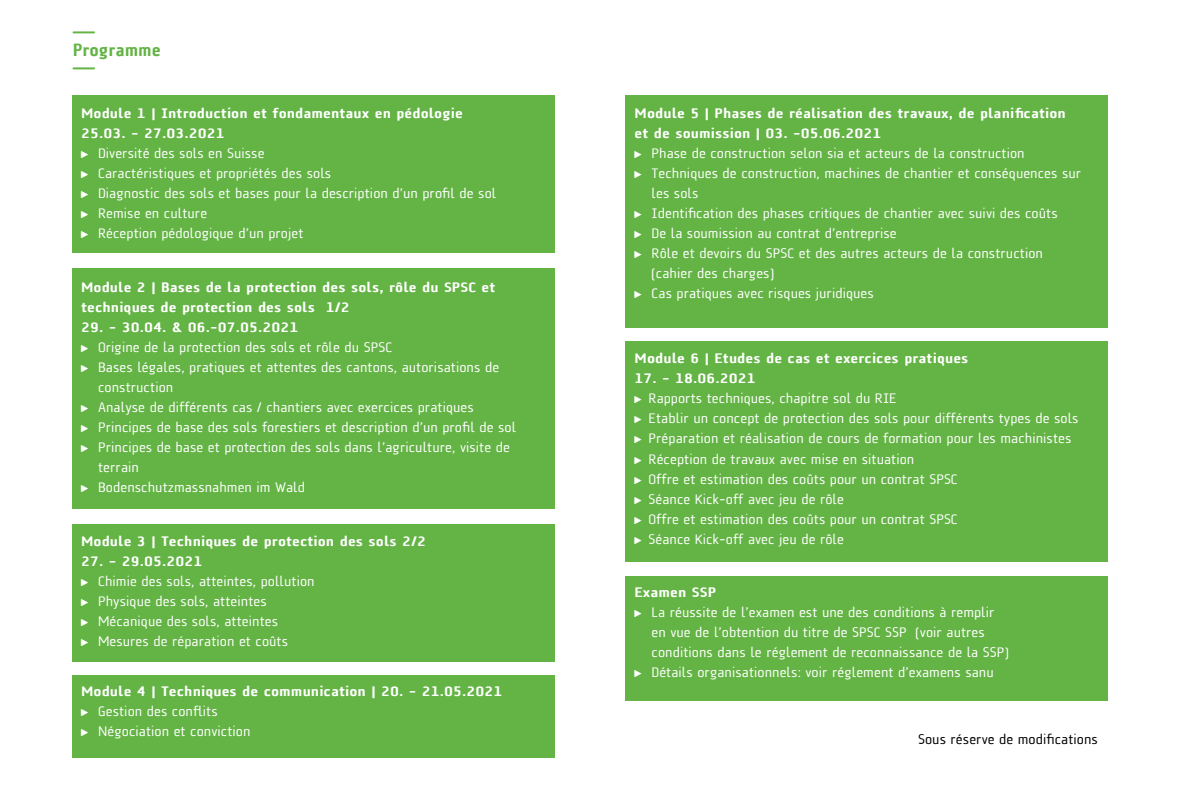
<style>
.page{position:relative;width:1191px;height:808px;background:#fff}
.page>*{position:absolute;margin:0;border:0;box-sizing:border-box;transform-origin:0 0}
.t1{font:300 24px "A Asanu";color:#64b445}
.t2{font:900 18px "A Asanu";letter-spacing:-.01em;color:#64b445}
.t3{font:14px/20px "A Asanu";color:#fff;scale:1.1 1}
.t4{font:900 14px/20px "A Asanu";color:#fff;scale:1.1 1}
.t5{font:14px "A Asanu";color:#000;scale:1.1 1}
</style>
<div class="page">
<div style="left:73px;top:95px;width:481px;height:158px;background:#64b445"></div>
<div style="left:73px;top:268px;width:481px;height:241px;background:#64b445"></div>
<div style="left:73px;top:524px;width:481px;height:138px;background:#64b445"></div>
<div style="left:625px;top:576px;width:482px;height:124px;background:#64b445"></div>
<div style="left:625px;top:342px;width:482px;height:220px;background:#64b445"></div>
<div style="left:625px;top:95px;width:482px;height:232px;background:#64b445"></div>
<div style="left:73px;top:675px;width:481px;height:83px;background:#64b445"></div>
<h1 class="t1" style="left:72px;top:19px;width:25px">—</h1>
<p class="t2" style="left:73px;top:40px;width:90px">Programme</p>
<h1 class="t1" style="left:72px;top:55px;width:25px">—</h1>
<p class="t4" style="left:81px;top:103px;width:348px">Module 1 | Introduction et fondamentaux en pédologie<br>25.03. - 27.03.2021</p>
<p class="t3" style="left:81px;top:143px;width:379px">&gt; Diversité des sols en Suisse<br>&gt; Caractéristiques et propriétés des sols<br>&gt; Diagnostic des sols et bases pour la description d’un profil de sol &gt; Remise en culture<br>&gt; Réception pédologique d’un projet</p>
<p class="t4" style="left:81px;top:277px;width:378px">Module 2 | Bases de la protection des sols, rôle du SPSC et techniques de protection des sols 1/2</p>
<p class="t4" style="left:81px;top:317px;width:199px">29. - 30.04. &amp; 06.-07.05.2021</p>
<p class="t3" style="left:81px;top:337px;width:284px">&gt; Origine de la protection des sols et rôle du SPSC</p>
<p class="t3" style="left:81px;top:357px;width:382px">&gt; Bases légales, pratiques et attentes des cantons, autorisations de</p>
<p class="t3" style="left:98px;top:377px;width:70px">construction</p>
<p class="t3" style="left:81px;top:397px;width:359px">&gt; Analyse de différents cas / chantiers avec exercices pratiques</p>
<p class="t3" style="left:81px;top:417px;width:397px">&gt; Principes de base des sols forestiers et description d’un profil de sol</p>
<p class="t3" style="left:81px;top:437px;width:391px">&gt; Principes de base et protection des sols dans l’agriculture, visite de</p>
<p class="t3" style="left:98px;top:457px;width:39px">terrain</p>
<p class="t3" style="left:81px;top:477px;width:205px">&gt; Bodenschutzmassnahmen im Wald</p>
<p class="t4" style="left:81px;top:531px;width:315px">Module 3 | Techniques de protection des sols 2/2</p>
<p class="t4" style="left:81px;top:551px;width:112px">27. - 29.05.2021</p>
<p class="t3" style="left:81px;top:571px;width:214px">&gt; Chimie des sols, atteintes, pollution &gt; Physique des sols, atteintes<br>&gt; Mécanique des sols, atteintes<br>&gt; Mesures de réparation et coûts</p>
<p class="t4" style="left:81px;top:681px;width:384px">Module 4 | Techniques de communication | 20. - 21.05.2021</p>
<p class="t3" style="left:81px;top:701px;width:156px">&gt; Gestion des conflits<br>&gt; Négociation et conviction</p>
<p class="t4" style="left:634px;top:103px;width:394px">Module 5 | Phases de réalisation des travaux, de planification et de soumission | 03. -05.06.2021</p>
<p class="t3" style="left:634px;top:143px;width:356px">&gt; Phase de construction selon sia et acteurs de la construction</p>
<p class="t3" style="left:634px;top:163px;width:407px">&gt; Techniques de construction, machines de chantier et conséquences sur</p>
<p class="t3" style="left:651px;top:183px;width:44px">les sols</p>
<p class="t3" style="left:634px;top:203px;width:386px">&gt; Identification des phases critiques de chantier avec suivi des coûts</p>
<p class="t3" style="left:634px;top:223px;width:240px">&gt; De la soumission au contrat d’entreprise</p>
<p class="t3" style="left:634px;top:243px;width:373px">&gt; Rôle et devoirs du SPSC et des autres acteurs de la construction</p>
<p class="t3" style="left:651px;top:263px;width:113px">(cahier des charges)</p>
<p class="t3" style="left:634px;top:283px;width:219px">&gt; Cas pratiques avec risques juridiques</p>
<p class="t4" style="left:634px;top:349px;width:305px">Module 6 | Etudes de cas et exercices pratiques</p>
<p class="t4" style="left:634px;top:369px;width:112px">17. - 18.06.2021</p>
<p class="t3" style="left:634px;top:389px;width:405px">&gt; Rapports techniques, chapitre sol du RIE<br>&gt; Etablir un concept de protection des sols pour différents types de sols &gt; Préparation et réalisation de cours de formation pour les machinistes &gt; Réception de travaux avec mise en situation<br>&gt; Offre et estimation des coûts pour un contrat SPSC<br>&gt; Séance Kick-off avec jeu de rôle<br>&gt; Offre et estimation des coûts pour un contrat SPSC<br>&gt; Séance Kick-off avec jeu de rôle</p>
<p class="t4" style="left:634px;top:582px;width:76px">Examen SSP</p>
<p class="t3" style="left:634px;top:602px;width:329px">&gt; La réussite de l’examen est une des conditions à remplir</p>
<p class="t3" style="left:651px;top:622px;width:305px">en vue de l’obtention du titre de SPSC SSP (voir autres</p>
<p class="t3" style="left:651px;top:642px;width:326px">conditions dans le réglement de reconnaissance de la SSP)</p>
<p class="t3" style="left:634px;top:662px;width:328px">&gt; Détails organisationnels: voir réglement d’examens sanu</p>
<p class="t5" style="left:918px;top:731px;width:165px">Sous réserve de modifications</p>
</div>
